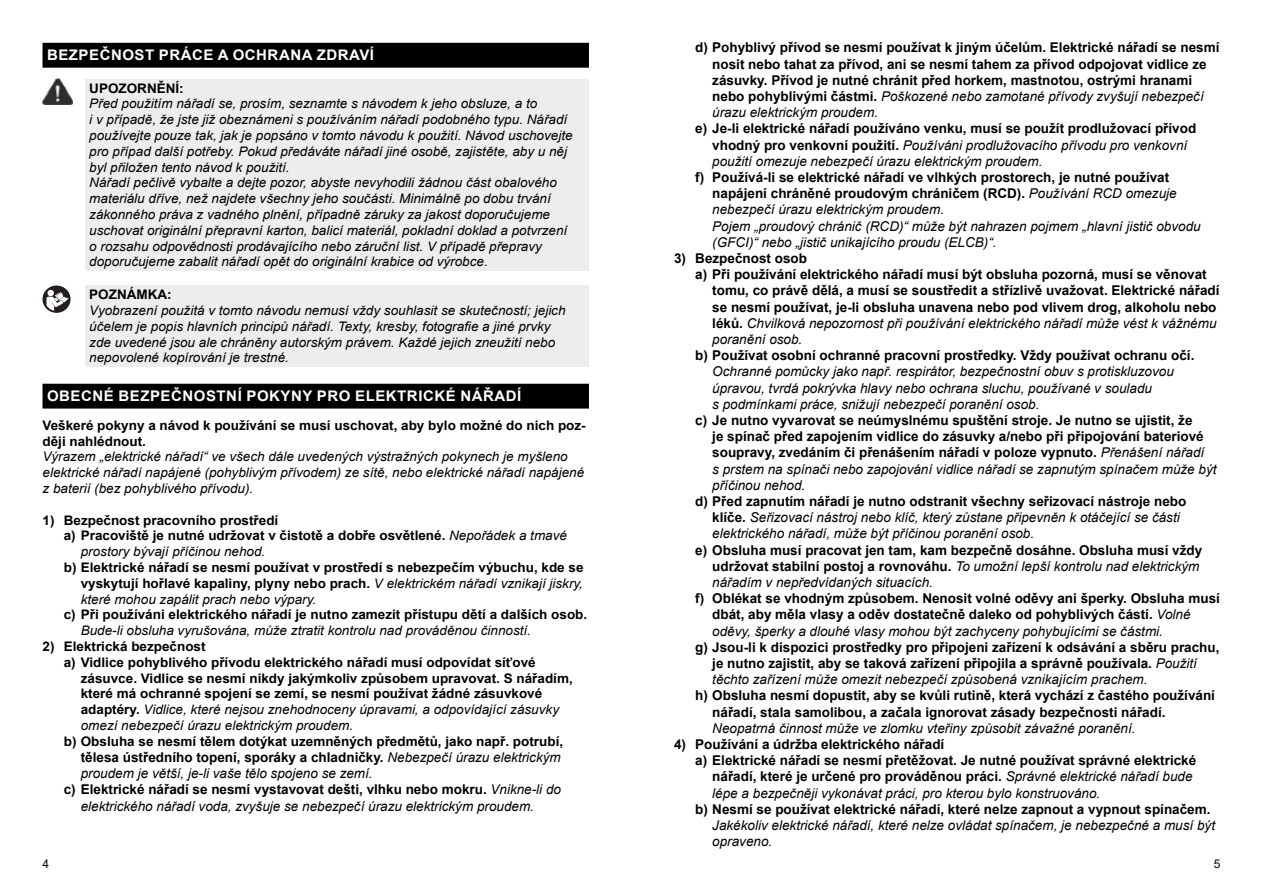
<style>
.page{position:relative;width:1263px;height:893px;background:#fff}
.page>*{position:absolute;margin:0;border:0;box-sizing:border-box;transform-origin:0 0}
.t1{font:700 14.7px "Arial";letter-spacing:.035em;color:#fff}
.t2{font:700 13.5px/16.2px "Arial";color:#000}
.t3{font:italic 13.5px/16.2px "Arial";color:#000}
.t4{font:italic 13.2px/15.8px "Arial";color:#000}
.t5{font:700 13.2px/15.8px "Arial";color:#000}
.t6{font:12px "Arial";color:#000}
.s1{font-weight:400;font-style:italic}
.s2{font-weight:700;font-style:normal}
</style>
<div class="page">
<div style="left:43px;top:43px;width:546px;height:25px;background:#000"></div>
<div style="left:43px;top:384px;width:546px;height:25px;background:#000"></div>
<div style="left:85px;top:79px;width:504px;height:192px;background:#ededed"></div>
<img style="left:43px;top:79px;width:29px;height:26px">
<div style="left:85px;top:285px;width:504px;height:82px;background:#ededed"></div>
<svg style="left:43px;top:285px;width:28px;height:28px"></svg>
<svg style="left:47px;top:290px;width:22px;height:21px"></svg>
<p class="t1" style="left:47px;top:45px;width:328px">BEZPEČNOST PRÁCE A OCHRANA ZDRAVÍ</p>
<p class="t5" style="left:89px;top:80px;width:96px">UPOZORNĚNÍ:</p>
<p class="t4" style="left:89px;top:96px;width:485px">Před použitím nářadí se, prosím, seznamte s návodem k jeho obsluze, a to<br>i v případě, že jste již obeznámeni s používáním nářadí podobného typu. Nářadí používejte pouze tak, jak je popsáno v tomto návodu k použití. Návod uschovejte pro případ další potřeby. Pokud předáváte nářadí jiné osobě, zajistěte, aby u něj byl přiložen tento návod k použití.<br>Nářadí pečlivě vybalte a dejte pozor, abyste nevyhodili žádnou část obalového materiálu dříve, než najdete všechny jeho součásti. Minimálně po dobu trvání zákonného práva z vadného plnění, případně záruky za jakost doporučujeme uschovat originální přepravní karton, balicí materiál, pokladní doklad a potvrzení o rozsahu odpovědnosti prodávajícího nebo záruční list. V případě přepravy doporučujeme zabalit nářadí opět do originální krabice od výrobce.</p>
<p class="t5" style="left:89px;top:287px;width:84px">POZNÁMKA:</p>
<p class="t4" style="left:89px;top:303px;width:478px">Vyobrazení použitá v tomto návodu nemusí vždy souhlasit se skutečností; jejich účelem je popis hlavních principů nářadí. Texty, kresby, fotografie a jiné prvky zde uvedené jsou ale chráněny autorským právem. Každé jejich zneužití nebo nepovolené kopírování je trestné.</p>
<p class="t1" style="left:47px;top:386px;width:476px">OBECNÉ BEZPEČNOSTNÍ POKYNY PRO ELEKTRICKÉ NÁŘADÍ</p>
<p class="t5" style="left:43px;top:417px;width:545px">Veškeré pokyny a návod k používání se musí uschovat, aby bylo možné do nich poz&shy;ději nahlédnout.</p>
<p class="t4" style="left:43px;top:449px;width:543px">Výrazem „elektrické nářadí“ ve všech dále uvedených výstražných pokynech je myšleno elektrické nářadí napájené (pohyblivým přívodem) ze sítě, nebo elektrické nářadí napájené z baterií (bez pohyblivého přívodu).</p>
<p class="t5" style="left:43px;top:512px;width:237px">1) Bezpečnost pracovního prostředí</p>
<p class="t5" style="left:64px;top:528px;width:505px">a) Pracoviště je nutné udržovat v čistotě a dobře osvětlené. <span class="s1">Nepořádek a tmavé</span></p>
<p class="t4" style="left:81px;top:544px;width:186px">prostory bývají příčinou nehod.</p>
<p class="t5" style="left:81px;top:560px;width:504px;text-align:justify;text-indent:-17px">b) Elektrické nářadí se nesmí používat v prostředí s nebezpečím výbuchu, kde se vyskytují hořlavé kapaliny, plyny nebo prach. <span class="s1">V elektrickém nářadí vznikají jiskry, které mohou zapálit prach nebo výpary.</span></p>
<p class="t5" style="left:64px;top:607px;width:525px">c) Při používáni elektrického nářadí je nutno zamezit přístupu dětí a dalších osob.</p>
<p class="t4" style="left:81px;top:623px;width:452px">Bude-li obsluha vyrušována, může ztratit kontrolu nad prováděnou činností.</p>
<p class="t5" style="left:43px;top:639px;width:165px">2) Elektrická bezpečnost</p>
<p class="t5" style="left:64px;top:654px;width:473px">a) Vidlice pohyblivého přívodu elektrického nářadí musí odpovídat síťové</p>
<p class="t5" style="left:81px;top:670px;width:493px">zásuvce. Vidlice se nesmí nikdy jakýmkoliv způsobem upravovat. S nářadím,</p>
<p class="t5" style="left:81px;top:686px;width:463px">které má ochranné spojení se zemí, se nesmí používat žádné zásuvkové</p>
<p class="t4" style="left:81px;top:702px;width:480px"><span class="s2">adaptéry.</span> Vidlice, které nejsou znehodnoceny úpravami, a odpovídající zásuvky</p>
<p class="t4" style="left:81px;top:718px;width:274px">omezí nebezpečí úrazu elektrickým proudem.</p>
<p class="t5" style="left:64px;top:733px;width:501px">b) Obsluha se nesmí tělem dotýkat uzemněných předmětů, jako např. potrubí,</p>
<p class="t2" style="left:81px;top:749px;width:481px">tělesa ústředního topení, sporáky a chladničky. <span class="s1">Nebezpečí úrazu elektrickým</span></p>
<p class="t3" style="left:81px;top:765px;width:293px">proudem je větší, je-li vaše tělo spojeno se zemí.</p>
<p class="t2" style="left:64px;top:782px;width:499px">c) Elektrické nářadí se nesmí vystavovat dešti, vlhku nebo mokru. <span class="s1">Vnikne-li do</span></p>
<p class="t3" style="left:81px;top:798px;width:455px">elektrického nářadí voda, zvyšuje se nebezpečí úrazu elektrickým proudem.</p>
<p class="t2" style="left:712px;top:40px;width:509px;text-indent:-17px">d) Pohyblivý přívod se nesmí používat k jiným účelům. Elektrické nářadí se nesmí nosit nebo tahat za přívod, ani se nesmí tahem za přívod odpojovat vidlice ze zásuvky. Přívod je nutné chránit před horkem, mastnotou, ostrými hranami nebo pohyblivými částmi. <span class="s1">Poškozené nebo zamotané přívody zvyšují nebezpečí úrazu elektrickým proudem.</span></p>
<p class="t2" style="left:712px;top:121px;width:485px;text-indent:-17px">e) Je-li elektrické nářadí používáno venku, musí se použít prodlužovací přívod vhodný pro venkovní použití. <span class="s1">Používáni prodlužovacího přívodu pro venkovní použití omezuje nebezpečí úrazu elektrickým proudem.</span></p>
<p class="t3" style="left:712px;top:169px;width:490px;text-indent:-17px"><span class="s2">f) Používá-li se elektrické nářadí ve vlhkých prostorech, je nutné používat napájení chráněné proudovým chráničem (RCD).</span> Používání RCD omezuje nebezpečí úrazu elektrickým proudem.<br>Pojem „proudový chránič (RCD)“ může být nahrazen pojmem „hlavní jistič obvodu (GFCI)“ nebo „jistič unikajícího proudu (ELCB)“.</p>
<p class="t2" style="left:674px;top:250px;width:135px">3) Bezpečnost osob</p>
<p class="t2" style="left:695px;top:266px;width:513px">a) Při používání elektrického nářadí musí být obsluha pozorná, musí se věnovat</p>
<p class="t2" style="left:712px;top:283px;width:509px">tomu, co právě dělá, a musí se soustředit a střízlivě uvažovat. Elektrické nářadí</p>
<p class="t2" style="left:712px;top:299px;width:506px">se nesmí používat, je-li obsluha unavena nebo pod vlivem drog, alkoholu nebo</p>
<p class="t3" style="left:712px;top:315px;width:506px"><span class="s2">léků.</span> Chvilková nepozornost při používání elektrického nářadí může vést k vážnému</p>
<p class="t3" style="left:712px;top:331px;width:92px">poranění osob.</p>
<p class="t2" style="left:695px;top:347px;width:501px">b) Používat osobní ochranné pracovní prostředky. Vždy používat ochranu očí.</p>
<p class="t3" style="left:712px;top:364px;width:463px">Ochranné pomůcky jako např. respirátor, bezpečnostní obuv s protiskluzovou úpravou, tvrdá pokrývka hlavy nebo ochrana sluchu, používané v souladu<br>s podmínkami práce, snižují nebezpečí poranění osob.</p>
<p class="t2" style="left:712px;top:412px;width:506px;text-indent:-17px">c) Je nutno vyvarovat se neúmyslnému spuštění stroje. Je nutno se ujistit, že<br>je spínač před zapojením vidlice do zásuvky a/nebo při připojování bateriové soupravy, zvedáním či přenášením nářadí v poloze vypnuto. <span class="s1">Přenášení nářadí<br>s prstem na spínači nebo zapojování vidlice nářadí se zapnutým spínačem může být příčinou nehod.</span></p>
<p class="t3" style="left:712px;top:493px;width:476px;text-indent:-17px"><span class="s2">d) Před zapnutím nářadí je nutno odstranit všechny seřizovací nástroje nebo klíče.</span> Seřizovací nástroj nebo klíč, který zůstane připevněn k otáčející se části elektrického nářadí, může být příčinou poranění osob.</p>
<p class="t2" style="left:712px;top:542px;width:491px;text-indent:-17px">e) Obsluha musí pracovat jen tam, kam bezpečně dosáhne. Obsluha musí vždy udržovat stabilní postoj a rovnováhu. <span class="s1">To umožní lepší kontrolu nad elektrickým nářadím v nepředvídaných situacích.</span></p>
<p class="t2" style="left:712px;top:590px;width:509px;text-indent:-17px">f) Oblékat se vhodným způsobem. Nenosit volné oděvy ani šperky. Obsluha musí dbát, aby měla vlasy a oděv dostatečně daleko od pohyblivých částí. <span class="s1">Volné oděvy, šperky a dlouhé vlasy mohou být zachyceny pohybujícími se částmi.</span></p>
<p class="t2" style="left:712px;top:639px;width:509px;text-indent:-17px">g) Jsou-li k dispozici prostředky pro připojeni zařízení k odsávání a sběru prachu, je nutno zajistit, aby se taková zařízení připojila a správně používala. <span class="s1">Použití těchto zařízení může omezit nebezpečí způsobená vznikajícím prachem.</span></p>
<p class="t2" style="left:712px;top:688px;width:504px;text-indent:-17px">h) Obsluha nesmí dopustit, aby se kvůli rutině, která vychází z častého používání nářadí, stala samolibou, a začala ignorovat zásady bezpečnosti nářadí.</p>
<p class="t3" style="left:712px;top:720px;width:425px">Neopatrná činnost může ve zlomku vteřiny způsobit závažné poranění.</p>
<p class="t2" style="left:674px;top:736px;width:272px">4) Používání a údržba elektrického nářadí</p>
<p class="t2" style="left:695px;top:752px;width:502px">a) Elektrické nářadí se nesmí přetěžovat. Je nutné používat správné elektrické</p>
<p class="t2" style="left:712px;top:769px;width:482px">nářadí, které je určené pro prováděnou práci. <span class="s1">Správné elektrické nářadí bude</span></p>
<p class="t3" style="left:712px;top:785px;width:389px">lépe a bezpečněji vykonávat práci, pro kterou bylo konstruováno.</p>
<p class="t2" style="left:695px;top:801px;width:517px">b) Nesmí se používat elektrické nářadí, které nelze zapnout a vypnout spínačem.</p>
<p class="t3" style="left:712px;top:817px;width:504px">Jakékoliv elektrické nářadí, které nelze ovládat spínačem, je nebezpečné a musí být opraveno.</p>
<p class="t6" style="left:43px;top:855px;width:8px">4</p>
<p class="t6" style="left:1214px;top:855px;width:8px">5</p>
</div>
